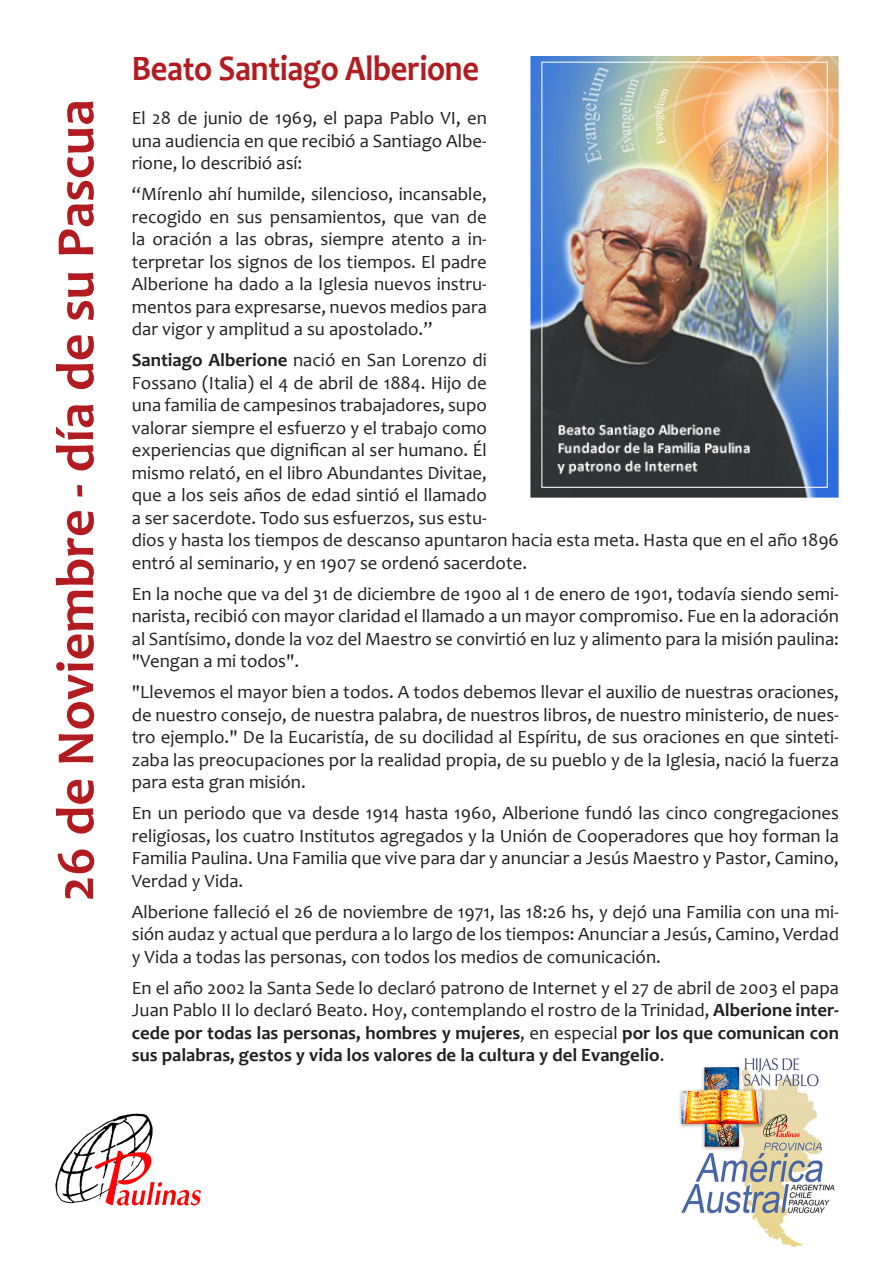
<style>
.page{position:relative;width:893px;height:1263px;background:#fff}
.page>*{position:absolute;margin:0;border:0;box-sizing:border-box;transform-origin:0 0}
.t1{font:700 54px "Candara";color:#b21b1f}
.t2{font:700 36px "Candara";letter-spacing:-.01em;color:#b21b1f;scale:.9 1}
.t3{font:18.75px/22.5px "Candara";color:#231f20;text-align:justify}
.s1{font-weight:700}
</style>
<div class="page">
<img style="left:530px;top:56px;width:311px;height:445px">
<img style="left:55px;top:1113px;width:147px;height:93px">
<img style="left:679px;top:1058px;width:156px;height:189px">
<p class="t1" style="left:42px;top:901px;width:804px;rotate:-90deg">26 de Noviembre - día de su Pascua</p>
<p class="t2" style="left:132px;top:46px;width:387px">Beato Santiago Alberione</p>
<p class="t3" style="left:132px;top:107px;width:357px">El 28 de junio de 1969, el papa Pablo VI, en una audiencia en que recibió a Santiago Albe&shy;rione, lo describió así:</p>
<p class="t3" style="left:132px;top:183px;width:357px">“Mírenlo ahí humilde, silencioso, incansable, recogido en sus pensamientos, que van de la oración a las obras, siempre atento a in&shy;terpretar los signos de los tiempos. El padre Alberione ha dado a la Iglesia nuevos instru&shy;mentos para expresarse, nuevos medios para dar vigor y amplitud a su apostolado.”</p>
<p class="t3" style="left:132px;top:349px;width:709px;text-align:left"><span class="s1">Santiago Alberione</span> nació en San Lorenzo di<br>Fossano (Italia) el 4 de abril de 1884. Hijo de<br>una familia de campesinos trabajadores, supo<br>valorar siempre el esfuerzo y el trabajo como<br>experiencias que dignifican al ser humano. Él<br>mismo relató, en el libro Abundantes Divitae,<br>que a los seis años de edad sintió el llamado<br>a ser sacerdote. Todo sus esfuerzos, sus estu-<br>dios y hasta los tiempos de descanso apuntaron hacia esta meta. Hasta que en el año 1896 entró al seminario, y en 1907 se ordenó sacerdote.</p>
<p class="t3" style="left:132px;top:582px;width:709px">En la noche que va del 31 de diciembre de 1900 al 1 de enero de 1901, todavía siendo semi&shy;narista, recibió con mayor claridad el llamado a un mayor compromiso. Fue en la adoración al Santísimo, donde la voz del Maestro se convirtió en luz y alimento para la misión paulina: "Vengan a mi todos".</p>
<p class="t3" style="left:132px;top:681px;width:709px">"Llevemos el mayor bien a todos. A todos debemos llevar el auxilio de nuestras oraciones, de nuestro consejo, de nuestra palabra, de nuestros libros, de nuestro ministerio, de nues&shy;tro ejemplo." De la Eucaristía, de su docilidad al Espíritu, de sus oraciones en que sinteti&shy;zaba las preocupaciones por la realidad propia, de su pueblo y de la Iglesia, nació la fuerza para esta gran misión.</p>
<p class="t3" style="left:132px;top:802px;width:709px">En un periodo que va desde 1914 hasta 1960, Alberione fundó las cinco congregaciones religiosas, los cuatro Institutos agregados y la Unión de Cooperadores que hoy forman la Familia Paulina. Una Familia que vive para dar y anunciar a Jesús Maestro y Pastor, Camino, Verdad y Vida.</p>
<p class="t3" style="left:132px;top:900px;width:709px">Alberione falleció el 26 de noviembre de 1971, las 18:26 hs, y dejó una Familia con una mi&shy;sión audaz y actual que perdura a lo largo de los tiempos: Anunciar a Jesús, Camino, Verdad y Vida a todas las personas, con todos los medios de comunicación.</p>
<p class="t3" style="left:132px;top:976px;width:709px">En el año 2002 la Santa Sede lo declaró patrono de Internet y el 27 de abril de 2003 el papa Juan Pablo II lo declaró Beato. Hoy, contemplando el rostro de la Trinidad, <span class="s1">Alberione inter&shy;cede por todas las personas, hombres y mujeres</span>, en especial <span class="s1">por los que comunican con sus palabras, gestos y vida los valores de la cultura y del Evangelio</span>.</p>
</div>
